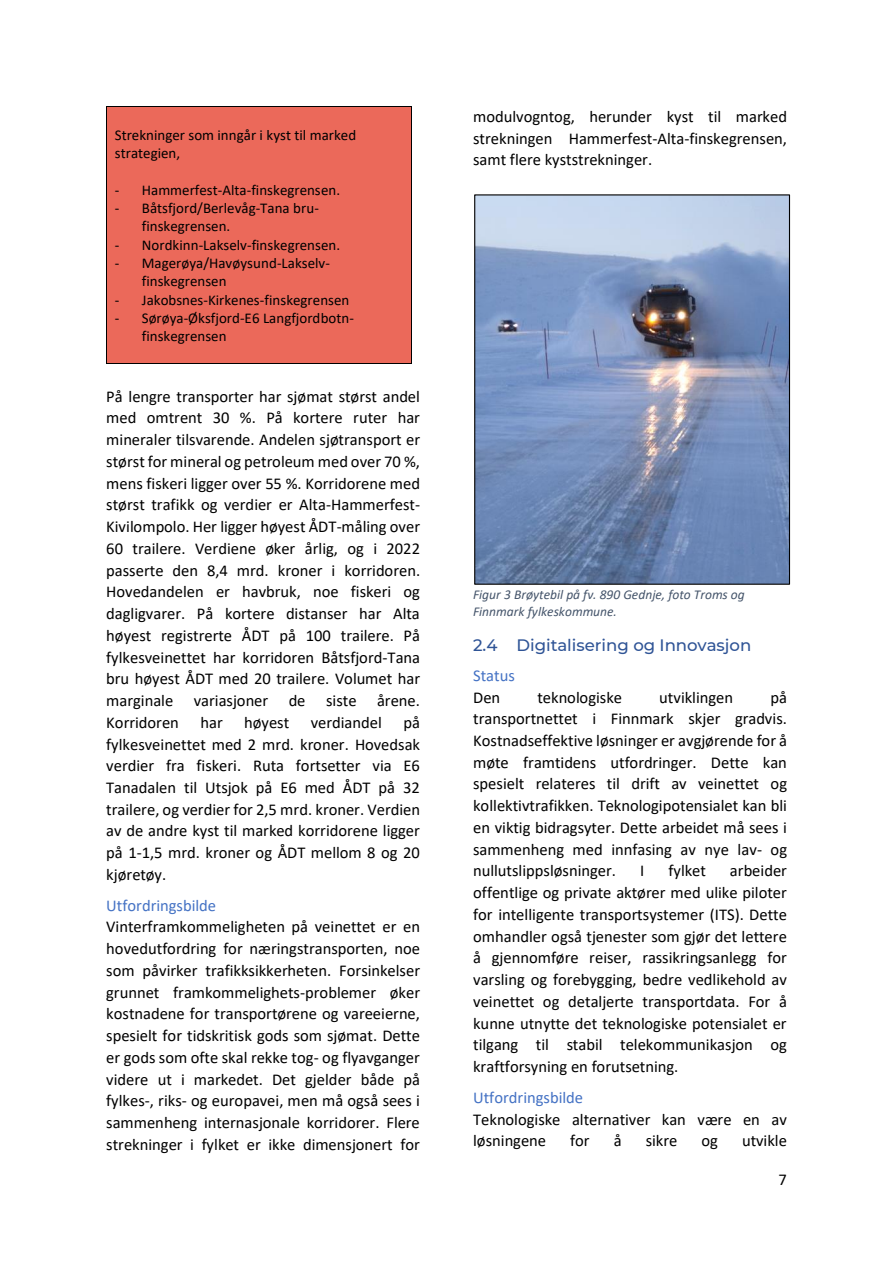
<style>
.page{position:relative;width:893px;height:1263px;background:#fff}
.page>*{position:absolute;margin:0;border:0;box-sizing:border-box;transform-origin:0 0}
.t1{font:16.5px/21.8px "Calibri";color:#000;text-align:justify}
.t2{font:16.5px "Calibri";color:#4472c4}
.t3{font:500 16.5px "Montserrat";color:#2f5496}
.t4{font:15px/18.3px "Calibri";color:#000}
.t5{font:italic 13.5px/16.6px "Calibri";color:#44546a}
</style>
<div class="page">
<div style="left:107px;top:107px;width:305px;height:256px;background:#eb695a"></div>
<hr style="left:107px;top:106px;width:305px;height:1px;background:#000">
<hr style="left:106px;top:107px;width:1px;height:256px;background:#000">
<hr style="left:107px;top:363px;width:305px;height:1px;background:#000">
<hr style="left:412px;top:107px;width:1px;height:256px;background:#000">
<img style="left:476px;top:196px;width:312px;height:387px">
<div style="left:474px;top:194px;width:316px;height:391px;border:1px solid #000"></div>
<p class="t4" style="left:115px;top:127px;width:243px">Strekninger som inngår i kyst til marked strategien,</p>
<p class="t4" style="left:115px;top:182px;width:227px">- Hammerfest-Alta-finskegrensen.</p>
<p class="t4" style="left:142px;top:200px;width:179px;text-indent:-27px">- Båtsfjord/Berlevåg-Tana bru&shy;finskegrensen.</p>
<p class="t4" style="left:115px;top:237px;width:227px">- Nordkinn-Lakselv-finskegrensen.</p>
<p class="t4" style="left:142px;top:255px;width:190px;text-indent:-27px">- Magerøya/Havøysund-Lakselv&shy;finskegrensen</p>
<p class="t4" style="left:115px;top:292px;width:236px">- Jakobsnes-Kirkenes-finskegrensen</p>
<p class="t4" style="left:142px;top:310px;width:214px;text-indent:-27px">- Sørøya-Øksfjord-E6 Langfjordbotn&shy;finskegrensen</p>
<p class="t1" style="left:106px;top:387px;width:316px">På lengre transporter har sjømat størst andel med omtrent 30 %. På kortere ruter har mineraler tilsvarende. Andelen sjøtransport er størst for mineral og petroleum med over 70 %, mens fiskeri ligger over 55 %. Korridorene med størst trafikk og verdier er Alta-Hammerfest-Kivilompolo. Her ligger høyest ÅDT-måling over 60 trailere. Verdiene øker årlig, og i 2022 passerte den 8,4 mrd. kroner i korridoren.<br>Hovedandelen er havbruk, noe fiskeri og dagligvarer. På kortere distanser har Alta høyest registrerte ÅDT på 100 trailere. På fylkesveinettet har korridoren Båtsfjord-Tana bru høyest ÅDT med 20 trailere. Volumet har marginale variasjoner de siste årene.<br>Korridoren</p>
<p class="t1" style="left:106px;top:713px;width:316px;text-indent:297px">på fylkesveinettet med 2 mrd. kroner. Hovedsak verdier fra fiskeri. Ruta fortsetter via E6<br>Tanadalen til Utsjok på E6 med ÅDT på 32 trailere, og verdier for 2,5 mrd. kroner. Verdien av de andre kyst til marked korridorene ligger på 1-1,5 mrd. kroner og ÅDT mellom 8 og 20 kjøretøy.</p>
<p class="t2" style="left:106px;top:898px;width:111px">Utfordringsbilde</p>
<p class="t1" style="left:106px;top:917px;width:315px">Vinterframkommeligheten på veinettet er en hovedutfordring for næringstransporten, noe som påvirker trafikksikkerheten. Forsinkelser grunnet framkommelighets-problemer øker kostnadene for transportørene og vareeierne, spesielt for tidskritisk gods som sjømat. Dette er gods som ofte skal rekke tog- og flyavganger videre ut i markedet. Det gjelder både på fylkes-, riks- og europavei, men må også sees i sammenheng internasjonale korridorer. Flere strekninger i fylket er ikke dimensjonert for</p>
<p class="t1" style="left:201px;top:713px;width:24px">har</p>
<p class="t1" style="left:244px;top:713px;width:47px">høyest</p>
<p class="t1" style="left:311px;top:713px;width:73px">verdiandel</p>
<p class="t1" style="left:473px;top:107px;width:315px">modulvogntog, herunder kyst til marked strekningen Hammerfest-Alta-finskegrensen, samt flere kyststrekninger.</p>
<p class="t5" style="left:473px;top:588px;width:273px">Figur 3 Brøytebil på fv. 890 Gednje, foto Troms og<br>Finnmark fylkeskommune.</p>
<h2 class="t3" style="left:473px;top:634px;width:280px">2.4 Digitalisering og Innovasjon</h2>
<p class="t2" style="left:473px;top:668px;width:43px">Status</p>
<p class="t1" style="left:473px;top:687px;width:29px">Den</p>
<p class="t1" style="left:537px;top:687px;width:86px">teknologiske</p>
<p class="t1" style="left:659px;top:687px;width:75px">utviklingen</p>
<p class="t1" style="left:473px;top:687px;width:316px;text-indent:297px">på transportnettet i Finnmark skjer gradvis.<br>Kostnadseffektive løsninger er avgjørende for å møte framtidens utfordringer. Dette kan spesielt relateres til drift av veinettet og kollektivtrafikken. Teknologipotensialet kan bli en viktig bidragsyter. Dette arbeidet må sees i sammenheng med innfasing av nye lav- og nullutslippsløsninger.</p>
<p class="t1" style="left:640px;top:861px;width:6px">I</p>
<p class="t1" style="left:668px;top:861px;width:39px">fylket</p>
<p class="t1" style="left:473px;top:861px;width:315px;text-indent:257px">arbeider offentlige og private aktører med ulike piloter for intelligente transportsystemer (ITS). Dette omhandler også tjenester som gjør det lettere å gjennomføre reiser, rassikringsanlegg for varsling og forebygging, bedre vedlikehold av veinettet og detaljerte transportdata. For å kunne utnytte det teknologiske potensialet er tilgang til stabil telekommunikasjon og kraftforsyning en forutsetning.</p>
<p class="t2" style="left:473px;top:1090px;width:111px">Utfordringsbilde</p>
<p class="t1" style="left:473px;top:1109px;width:315px">Teknologiske alternativer kan være en av løsningene</p>
<p class="t1" style="left:570px;top:1131px;width:21px">for</p>
<p class="t1" style="left:614px;top:1131px;width:9px">å</p>
<p class="t1" style="left:646px;top:1131px;width:33px">sikre</p>
<p class="t1" style="left:701px;top:1131px;width:18px">og</p>
<p class="t1" style="left:742px;top:1131px;width:46px">utvikle</p>
<p class="t1" style="left:778px;top:1170px;width:10px">7</p>
</div>
